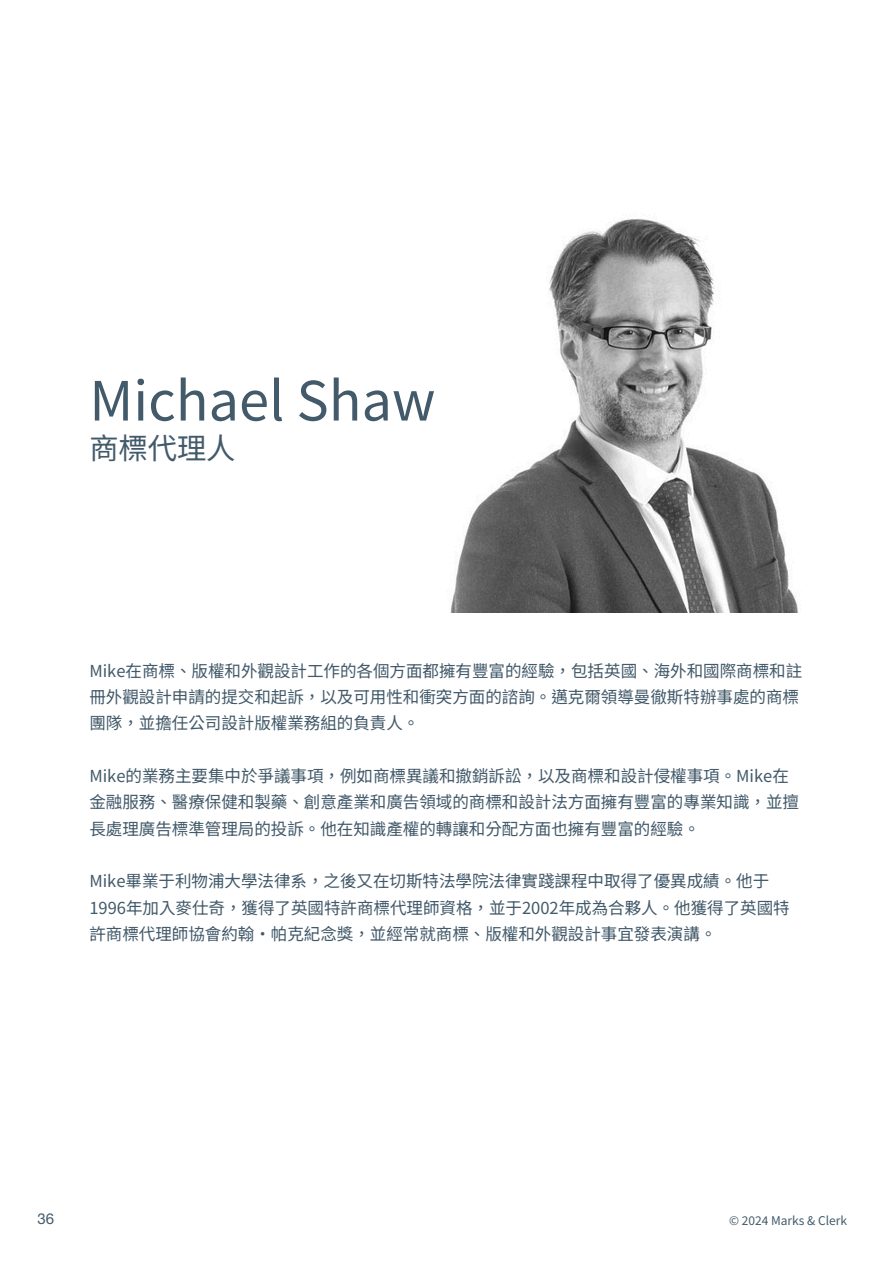
<style>
.page{position:relative;width:894px;height:1264px;background:#fff}
.page>*{position:absolute;margin:0;border:0;box-sizing:border-box;transform-origin:0 0}
.t1{font:54px "Noto Sans TC";color:#435a6a}
.t2{font:29.25px "Noto Sans TC";color:#435a6a}
.t3{font:16.5px/26.2px "Noto Sans TC";color:#435a6a}
.t4{font:15px "Helvetica Neue LT Std";color:#435a6a}
.t5{font:12px "Noto Sans TC";color:#435a6a}
</style>
<div class="page">
<img style="left:450px;top:219px;width:348px;height:393px">
<h3 class="t1" style="left:89px;top:358px;width:347px">Michael Shaw</h3>
<h3 class="t2" style="left:89px;top:425px;width:145px">商標代理人</h3>
<h1 class="t3" style="left:89px;top:656px;width:714px">Mike在商標、版權和外觀設計工作的各個方面都擁有豐富的經驗，包括英國、海外和國際商標和註冊外觀設計申請的提交和起訴，以及可用性和衝突方面的諮詢。邁克爾領導曼徹斯特辦事處的商標團隊，並擔任公司設計版權業務組的負責人。</h1>
<h2 class="t3" style="left:89px;top:761px;width:711px">Mike的業務主要集中於爭議事項，例如商標異議和撤銷訴訟，以及商標和設計侵權事項。Mike在金融服務、醫療保健和製藥、創意產業和廣告領域的商標和設計法方面擁有豐富的專業知識，並擅長處理廣告標準管理局的投訴。他在知識產權的轉讓和分配方面也擁有豐富的經驗。</h2>
<h3 class="t3" style="left:89px;top:867px;width:701px">Mike畢業于利物浦大學法律系，之後又在切斯特法學院法律實踐課程中取得了優異成績。他于<br>1996年加入麥仕奇，獲得了英國特許商標代理師資格，並于2002年成為合夥人。他獲得了英國特許商標代理師協會約翰·帕克紀念獎，並經常就商標、版權和外觀設計事宜發表演講。</h3>
<p class="t4" style="left:37px;top:1213px;width:18px">36</p>
<p class="t5" style="left:728px;top:1210px;width:119px">© 2024 Marks &amp; Clerk</p>
</div>
